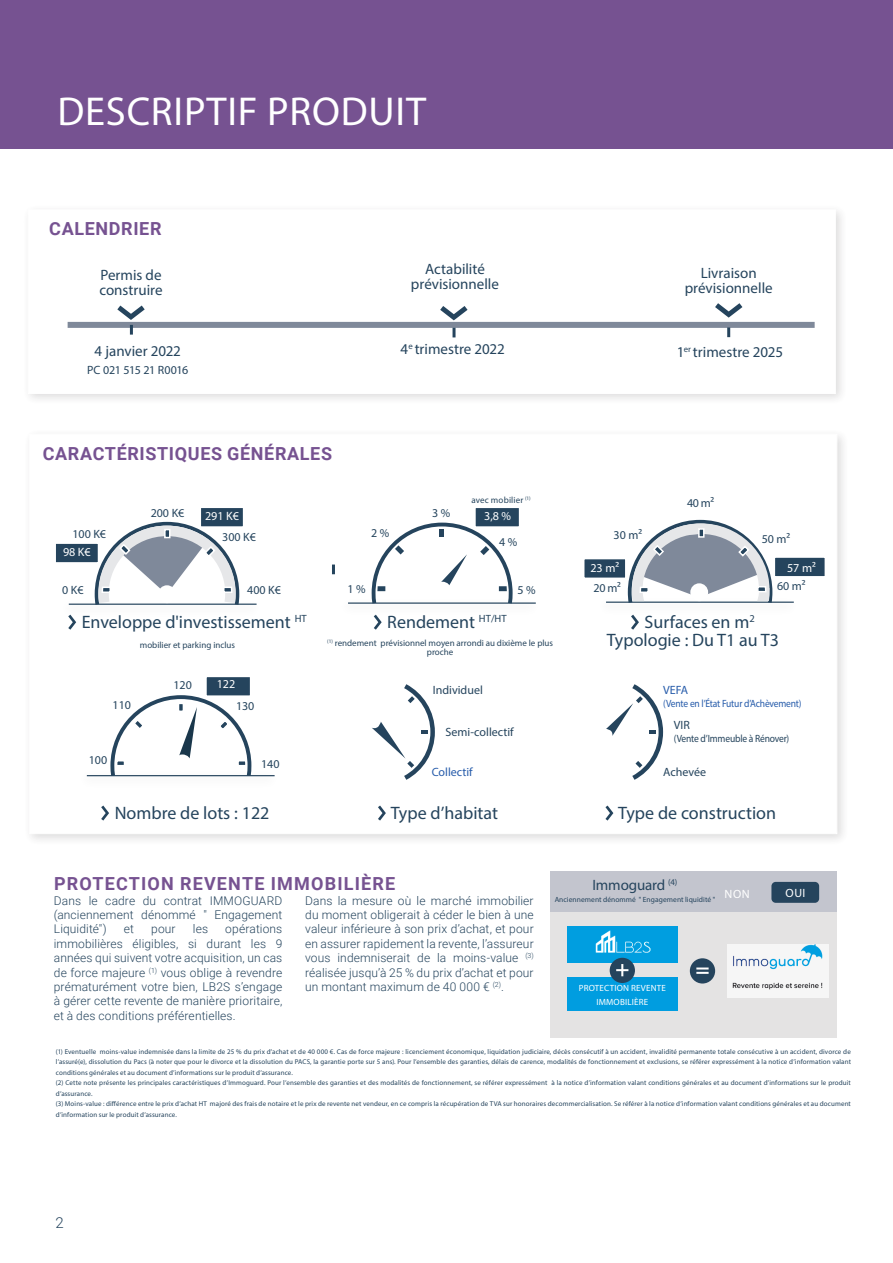
<style>
.page{position:relative;width:893px;height:1263px;background:#fff}
.page>*{position:absolute;margin:0;border:0;box-sizing:border-box;transform-origin:0 0}
.t1{font:40.5px "Myriad Pro";letter-spacing:.02em;color:#fff}
.t2{font:18px "Myriad Pro";color:#25445d}
.t3{font:700 18px "Roboto";letter-spacing:.035em;color:#765291}
.t4{font:700 18px "Roboto";letter-spacing:.065em;color:#765291}
.t5{font:15px/15px "Myriad Pro";color:#25445d;text-align:center}
.t6{font:300 15px "Roboto";color:#25445d}
.t7{font:12.15px "Myriad Pro";color:#fff}
.t8{font:300 12px/14.4px "Roboto";letter-spacing:.01em;color:#25445d;text-align:justify}
.t9{font:12px "Myriad Pro";color:#25445d}
.t10{font:12px "Myriad Pro";letter-spacing:-.035em;color:#25445d}
.t11{font:12px "Myriad Pro";color:#275caa}
.t12{font:12px "Myriad Pro";letter-spacing:.04em;color:#fff}
.t13{font:10.5px "Myriad Pro";letter-spacing:-.02em;color:#275caa;scale:.91 1}
.t14{font:10.5px "Myriad Pro";letter-spacing:-.02em;color:#25445d;scale:.91 1}
.t15{font:9px/9px "Myriad Pro";color:#25445d;text-align:center}
.t16{font:9px "Myriad Pro";letter-spacing:.02em;color:#fff}
.t17{font:9px "Myriad Pro";letter-spacing:.02em;color:#25445d}
.t18{font:8.7px "Myriad Pro";color:#25445d}
.t19{font:7.5px "Myriad Pro";letter-spacing:.01em;color:#25445d}
.t20{font:7.05px/10.5px "Myriad Pro";letter-spacing:.015em;color:#25445d}
.s1{font-size:15px}
</style>
<div class="page">
<div style="left:0;top:0;width:893px;height:149px;background:#765291"></div>
<div style="left:23px;top:428px;width:826px;height:418px;background:#231f20;opacity:.2"></div>
<div style="left:29px;top:434px;width:808px;height:400px;background:#fff"></div>
<hr style="left:87px;top:775px;width:188px;height:1px;background:#25445d">
<hr style="left:348px;top:602px;width:188px;height:2px;background:#25445d">
<svg style="left:370px;top:508px;width:153px;height:96px"></svg>
<div style="left:434px;top:582px;width:17px;height:17px;background:#fff;border-radius:50%"></div>
<svg style="left:101px;top:805px;width:8px;height:15px"></svg>
<svg style="left:378px;top:805px;width:8px;height:15px"></svg>
<svg style="left:605px;top:805px;width:8px;height:15px"></svg>
<svg style="left:372px;top:684px;width:63px;height:96px"></svg>
<svg style="left:606px;top:684px;width:58px;height:96px"></svg>
<div style="left:550px;top:871px;width:287px;height:167px;background:#dedddd"></div>
<div style="left:550px;top:871px;width:287px;height:40px;background:#c3c5ce"></div>
<div style="left:771px;top:882px;width:48px;height:21px;background:#25445d;border-radius:4px"></div>
<svg style="left:109px;top:677px;width:145px;height:100px"></svg>
<div style="left:174px;top:754px;width:17px;height:18px;background:#fff;border-radius:50%"></div>
<svg style="left:332px;top:564px;width:3px;height:10px"></svg>
<hr style="left:69px;top:604px;width:188px;height:1px;background:#25445d">
<svg style="left:56px;top:508px;width:191px;height:122px"></svg>
<svg style="left:374px;top:615px;width:8px;height:15px"></svg>
<svg style="left:584px;top:519px;width:241px;height:111px"></svg>
<img style="left:567px;top:926px;width:111px;height:37px">
<img style="left:728px;top:944px;width:101px;height:54px">
<div style="left:690px;top:958px;width:25px;height:25px;background:#25445d;border-radius:50%"></div>
<svg style="left:696px;top:967px;width:13px;height:7px"></svg>
<div style="left:22px;top:203px;width:826px;height:203px;background:#231f20;opacity:.2"></div>
<div style="left:28px;top:210px;width:808px;height:184px;background:#fff"></div>
<div style="left:68px;top:322px;width:747px;height:6px;background:#7f899a"></div>
<svg style="left:715px;top:303px;width:27px;height:15px"></svg>
<svg style="left:727px;top:327px;width:3px;height:10px"></svg>
<svg style="left:117px;top:306px;width:28px;height:29px"></svg>
<svg style="left:453px;top:328px;width:3px;height:9px"></svg>
<svg style="left:440px;top:306px;width:28px;height:14px"></svg>
<div style="left:567px;top:978px;width:111px;height:33px;background:#009de0"></div>
<div style="left:610px;top:958px;width:25px;height:25px;background:#25445d;border-radius:50%"></div>
<svg style="left:616px;top:964px;width:12px;height:12px"></svg>
<p class="t1" style="left:57px;top:86px;width:370px">DESCRIPTIF PRODUIT</p>
<p class="t3" style="left:49px;top:216px;width:114px">CALENDRIER</p>
<p class="t5" style="left:99px;top:267px;width:65px;text-align:left">Permis de construire</p>
<p class="t5" style="left:411px;top:261px;width:90px">Actabilité prévisionnelle</p>
<p class="t5" style="left:685px;top:265px;width:90px">Livraison prévisionnelle</p>
<p class="t5" style="left:400px;top:341px;width:106px">4<sup>e</sup> trimestre 2022</p>
<p class="t18" style="left:677px;top:343px;width:16px"><span class="s1">1</span>er</p>
<p class="t5" style="left:95px;top:344px;width:88px">4 janvier 2022</p>
<p class="t5" style="left:693px;top:344px;width:92px">trimestre 2025</p>
<p class="t10" style="left:87px;top:363px;width:103px">PC 021 515 21 R0016</p>
<p class="t3" style="left:43px;top:440px;width:291px">CARACTÉRISTIQUES GÉNÉRALES</p>
<p class="t9" style="left:72px;top:527px;width:35px">100 K€</p>
<p class="t9" style="left:151px;top:505px;width:35px">200 K€</p>
<p class="t7" style="left:205px;top:509px;width:35px">291 K€</p>
<p class="t9" style="left:222px;top:529px;width:35px">300 K€</p>
<p class="t7" style="left:63px;top:544px;width:29px">98 K€</p>
<p class="t9" style="left:62px;top:583px;width:23px">0 K€</p>
<p class="t9" style="left:247px;top:582px;width:35px">400 K€</p>
<p class="t9" style="left:371px;top:526px;width:20px">2 %</p>
<p class="t9" style="left:432px;top:505px;width:20px">3 %</p>
<p class="t17" style="left:471px;top:494px;width:61px">avec mobilier <sup>(1)</sup></p>
<p class="t7" style="left:484px;top:509px;width:29px">3,8 %</p>
<p class="t9" style="left:499px;top:534px;width:20px">4 %</p>
<p class="t9" style="left:687px;top:496px;width:29px">40 m²</p>
<p class="t9" style="left:613px;top:528px;width:30px">30 m²</p>
<p class="t9" style="left:762px;top:531px;width:30px">50 m²</p>
<p class="t7" style="left:590px;top:560px;width:30px">23 m²</p>
<p class="t7" style="left:787px;top:560px;width:30px">57 m²</p>
<p class="t9" style="left:347px;top:581px;width:20px">1 %</p>
<p class="t9" style="left:594px;top:581px;width:29px">20 m²</p>
<p class="t9" style="left:777px;top:578px;width:30px">60 m²</p>
<p class="t9" style="left:518px;top:582px;width:20px">5 %</p>
<p class="t2" style="left:82px;top:611px;width:226px">Enveloppe d'investissement <sup>HT</sup></p>
<p class="t15" style="left:140px;top:640px;width:97px">mobilier et parking inclus</p>
<p class="t9" style="left:173px;top:677px;width:20px">120</p>
<p class="t7" style="left:217px;top:677px;width:20px">122</p>
<p class="t9" style="left:113px;top:697px;width:20px">110</p>
<p class="t9" style="left:236px;top:698px;width:20px">130</p>
<p class="t9" style="left:89px;top:753px;width:20px">100</p>
<p class="t9" style="left:261px;top:757px;width:20px">140</p>
<p class="t2" style="left:387px;top:611px;width:121px">Rendement <sup>HT/HT</sup></p>
<p class="t15" style="left:327px;top:638px;width:227px"><sup>(1)</sup> rendement prévisionnel moyen arrondi au dixième le plus proche</p>
<p class="t2" style="left:645px;top:611px;width:112px">Surfaces en m<sup>2</sup></p>
<p class="t2" style="left:607px;top:629px;width:174px">Typologie : Du T1 au T3</p>
<p class="t9" style="left:433px;top:682px;width:52px">Individuel</p>
<p class="t11" style="left:663px;top:682px;width:26px">VEFA</p>
<p class="t13" style="left:663px;top:697px;width:154px">(Vente en l’État Futur d’Achèvement)</p>
<p class="t9" style="left:446px;top:725px;width:70px">Semi-collectif</p>
<p class="t9" style="left:674px;top:717px;width:18px">VIR</p>
<p class="t14" style="left:674px;top:732px;width:128px">(Vente d’Immeuble à Rénover)</p>
<p class="t11" style="left:432px;top:764px;width:42px">Collectif</p>
<p class="t9" style="left:663px;top:764px;width:44px">Achevée</p>
<p class="t2" style="left:115px;top:802px;width:156px">Nombre de lots : 122</p>
<p class="t2" style="left:391px;top:802px;width:109px">Type d’habitat</p>
<p class="t2" style="left:618px;top:802px;width:159px">Type de construction</p>
<p class="t4" style="left:54px;top:871px;width:342px">PROTECTION REVENTE IMMOBILIÈRE</p>
<p class="t5" style="left:592px;top:877px;width:86px">Immoguard <sup>(4)</sup></p>
<p class="t8" style="left:54px;top:893px;width:230px">Dans le cadre du contrat IMMOGUARD</p>
<p class="t19" style="left:555px;top:895px;width:162px">Anciennement dénommé " Engagement liquidité "</p>
<p class="t8" style="left:54px;top:907px;width:230px">(anciennement dénommé " Engagement<br>Liquidité")</p>
<p class="t8" style="left:305px;top:893px;width:230px">Dans la mesure où le marché immobilier du moment obligerait à céder le bien à une valeur inférieure à son prix d’achat, et pour en assurer rapidement la revente, l’assureur vous indemniserait de la moins-value <sup>(3) </sup>réalisée jusqu’à 25 % du prix d’achat et pour un montant maximum de 40 000 € <sup>(2)</sup>.</p>
<p class="t8" style="left:54px;top:921px;width:230px;text-indent:171px">opérations immobilières éligibles, si durant les 9 années qui suivent votre acquisition, un cas de force majeure <sup>(1)</sup> vous oblige à revendre prématurément votre bien, LB2S s’engage à gérer cette revente de manière prioritaire, et à des conditions préférentielles.</p>
<p class="t8" style="left:124px;top:921px;width:12px">et</p>
<p class="t8" style="left:151px;top:921px;width:26px">pour</p>
<p class="t8" style="left:193px;top:921px;width:17px">les</p>
<p class="t16" style="left:579px;top:982px;width:89px">PROTECTION REVENTE</p>
<p class="t16" style="left:596px;top:996px;width:53px">IMMOBILIÈRE</p>
<p class="t12" style="left:725px;top:886px;width:27px">NON</p>
<p class="t12" style="left:786px;top:885px;width:21px">OUI</p>
<p class="t20" style="left:56px;top:1046px;width:797px;text-align:justify">(1) Eventuelle moins-value indemnisée dans la limite de 25 % du prix d’achat et de 40 000 €. Cas de force majeure : licenciement économique, liquidation judiciaire, décès consécutif à un accident, invalidité permanente totale consécutive à un accident, divorce de l’assuré(e), dissolution du Pacs (à noter que pour le divorce et la dissolution du PACS, la garantie porte sur 5 ans). Pour l’ensemble des garanties, délais de carence, modalités de fonctionnement et exclusions, se référer expressément à la notice d’information valant conditions générales et au document d’informations sur le produit d’assurance.</p>
<p class="t20" style="left:56px;top:1077px;width:796px">(2) Cette note présente les principales caractéristiques d’Immoguard. Pour l’ensemble des garanties et des modalités de fonctionnement, se référer expressément à la notice d’information valant conditions générales et au document d’informations sur le produit d’assurance.</p>
<p class="t20" style="left:56px;top:1098px;width:796px">(3) Moins-value : différence entre le prix d’achat HT majoré des frais de notaire et le prix de revente net vendeur, en ce compris la récupération de TVA sur honoraires decommercialisation. Se référer à la notice d’information valant conditions générales et au document d’information sur le produit d’assurance.</p>
<h3 class="t6" style="left:55px;top:1212px;width:10px">2</h3>
</div>
